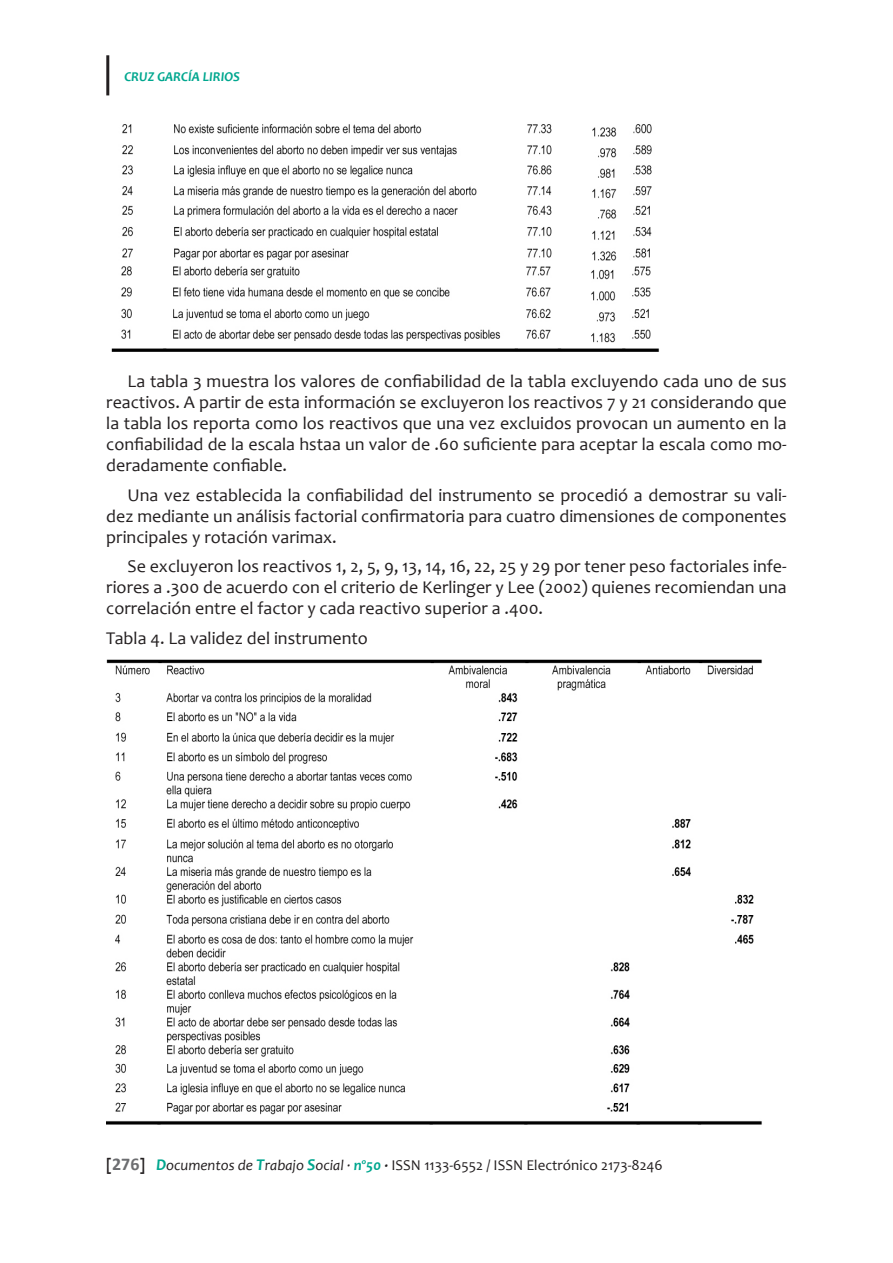
<style>
.page{position:relative;width:893px;height:1263px;background:#fff}
.page>*{position:absolute;margin:0;border:0;box-sizing:border-box;transform-origin:0 0}
.t1{font:18px/21px "Candara";color:#231f20;text-align:justify}
.t2{font:15px "Candara";color:#231f20}
.t3{font:italic 700 13.5px "Candara";color:#00a78f}
.s1{font-weight:700;font-size:16.5px}
.s2{font-family:"Calibri";font-weight:700;font-size:18px;color:#6c6d70}
.s3{font-weight:700;font-style:italic;font-size:16.5px;color:#00a78f}
.s4{font-style:italic}
.s5{font-weight:700;font-style:italic;color:#00a78f}
.s6{font-weight:700;font-style:italic}
</style>
<div class="page">
<hr style="left:106px;top:55px;width:3px;height:40px;background:#231f20">
<img style="left:122px;top:124px;width:530px;height:137px">
<img style="left:111px;top:266px;width:548px;height:86px">
<img style="left:106px;top:659px;width:656px;height:466px">
<p class="t3" style="left:124px;top:69px;width:117px">CRUZ GARCÍA LIRIOS</p>
<p class="t1" style="left:106px;top:371px;width:682px;text-indent:21px">La tabla 3 muestra los valores de confiabilidad de la tabla excluyendo cada uno de sus reactivos. A partir de esta información se excluyeron los reactivos 7 y 21 considerando que la tabla los reporta como los reactivos que una vez excluidos provocan un aumento en la confiabilidad de la escala hstaa un valor de .60 suficiente para aceptar la escala como mo&shy;deradamente confiable.</p>
<p class="t1" style="left:106px;top:484px;width:682px;text-indent:21px">Una vez establecida la confiabilidad del instrumento se procedió a demostrar su vali&shy;dez mediante un análisis factorial confirmatoria para cuatro dimensiones de componentes principales y rotación varimax.</p>
<p class="t1" style="left:106px;top:556px;width:682px;text-indent:21px">Se excluyeron los reactivos 1, 2, 5, 9, 13, 14, 16, 22, 25 y 29 por tener peso factoriales infe&shy;riores a .300 de acuerdo con el criterio de Kerlinger y Lee (2002) quienes recomiendan una correlación entre el factor y cada reactivo superior a .400.</p>
<p class="t1" style="left:106px;top:627px;width:263px">Tabla 4. La validez del instrumento</p>
<p class="t2" style="left:106px;top:1156px;width:558px"><span class="s1">[</span><span class="s2">276</span><span class="s1">]</span> <span class="s3">D</span><span class="s4">ocumentos de</span> <span class="s3">T</span><span class="s4">rabajo</span> <span class="s3">S</span><span class="s4">ocial ·</span> <span class="s5">nº50</span> <span class="s6">·</span> ISSN 1133-6552 / ISSN Electrónico 2173-8246</p>
</div>
